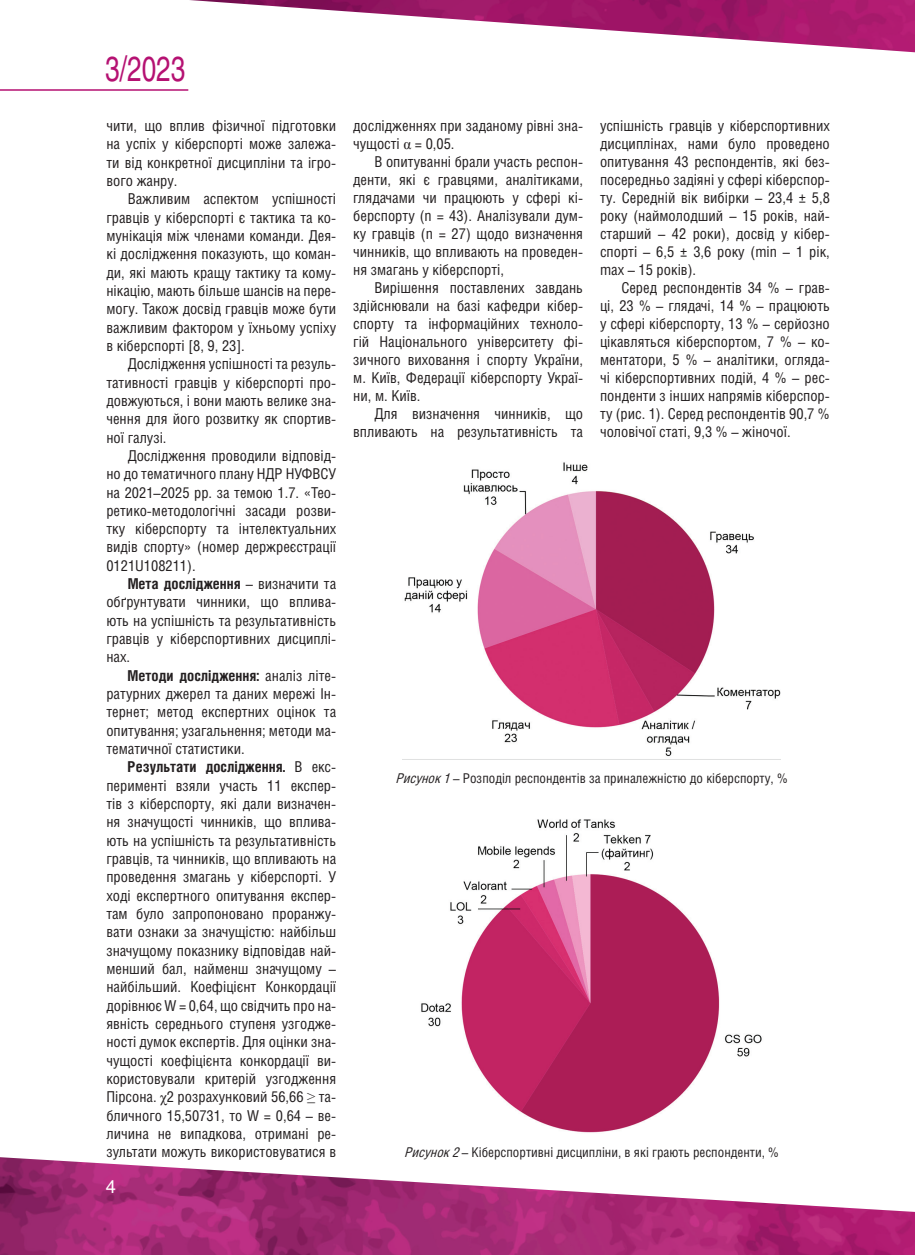
<style>
.page{position:relative;width:915px;height:1255px;background:#fff}
.page>*{position:absolute;margin:0;border:0;box-sizing:border-box;transform-origin:0 0}
.t1{font:34.5px "Helios C";color:#b51172;scale:.75 1}
.t2{font:18px "Helios C";color:#fff}
.t3{font:15px/18.3px "Helios Cond C";color:#231f20;text-align:justify}
.t4{font:13.5px "Helios Cond C";color:#231f20}
.s1{font-weight:700}
.s2{font-family:"Times New Roman"}
.s3{font-style:italic}
</style>
<div class="page">
<img style="left:0;top:1157px;width:914px;height:97px">
<hr style="left:0;top:89px;width:188px;height:2px;background:#b51172">
<img style="left:190px;top:0;width:724px;height:52px">
<img style="left:404px;top:462px;width:376px;height:295px">
<img style="left:421px;top:819px;width:341px;height:313px">
<h1 class="t1" style="left:105px;top:48px;width:108px">3/2023</h1>
<p class="t3" style="left:106px;top:116px;width:231px">чити, що вплив фізичної підготовки на успіх у кіберспорті може залежа&shy;ти від конкретної дисципліни та ігро&shy;вого жанру.</p>
<p class="t3" style="left:106px;top:189px;width:231px;text-indent:21px">Важливим аспектом успішності гравців у кіберспорті є тактика та ко&shy;мунікація між членами команди. Дея&shy;кі дослідження показують, що коман&shy;ди, які мають кращу тактику та кому&shy;нікацію, мають більше шансів на пере&shy;могу. Також досвід гравців може бути важливим фактором у їхньому успіху в кіберспорті [8, 9, 23].</p>
<p class="t3" style="left:106px;top:354px;width:231px;text-indent:21px">Дослідження успішності та резуль&shy;тативності гравців у кіберспорті про&shy;довжуються, і вони мають велике зна&shy;чення для його розвитку як спортив&shy;ної галузі.</p>
<p class="t3" style="left:106px;top:446px;width:231px;text-indent:21px">Дослідження проводили відповід&shy;но до тематичного плану НДР НУФВСУ на 2021–2025 рр. за темою 1.7. «Тео&shy;ретико-методологічні засади розви&shy;тку кіберспорту та інтелектуальних видів спорту» (номер держреєстрації 0121U108211).</p>
<p class="t3" style="left:106px;top:574px;width:231px;text-indent:21px"><span class="s1">Мета дослідження</span> – визначити та обґрунтувати чинники, що вплива&shy;ють на успішність та результативність гравців у кіберспортивних дисциплі&shy;нах.</p>
<p class="t3" style="left:106px;top:666px;width:231px;text-indent:21px"><span class="s1">Методи дослідження:</span> аналіз літе&shy;ратурних джерел та даних мережі Ін&shy;тернет; метод експертних оцінок та опитування; узагальнення; методи ма&shy;тематичної статистики.</p>
<p class="t3" style="left:106px;top:757px;width:231px;text-indent:21px"><span class="s1">Результати дослідження.</span> В екс&shy;перименті взяли участь 11 експер&shy;тів з кіберспорту, які дали визначен&shy;ня значущості чинників, що вплива&shy;ють на успішність та результативність гравців, та чинників, що впливають на проведення змагань у кіберспорті. У ході експертного опитування експер&shy;там було запропоновано проранжу&shy;вати ознаки за значущістю: найбільш значущому показнику відповідав най&shy;менший бал, найменш значущому – найбільший. Коефіцієнт Конкордації дорівнює W = 0,64, що свідчить про на&shy;явність середнього ступеня узгодже&shy;ності думок експертів. Для оцінки зна&shy;чущості коефіцієнта конкордації ви&shy;користовували критерій узгодження Пірсона. <span class="s2">χ</span>2 розрахунковий 56,66 <span class="s2">≥</span> та&shy;бличного 15,50731, то W = 0,64 – ве&shy;личина не випадкова, отримані ре&shy;зультати можуть використовуватися в</p>
<p class="t2" style="left:106px;top:1175px;width:12px">4</p>
<p class="t3" style="left:353px;top:116px;width:231px">дослідженнях при заданому рівні зна&shy;чущості <span class="s2">α</span> = 0,05.</p>
<p class="t3" style="left:353px;top:152px;width:231px;text-indent:21px">В опитуванні брали участь респон&shy;денти, які є гравцями, аналітиками, глядачами чи працюють у сфері кі&shy;берспорту (n = 43). Аналізували дум&shy;ку гравців (n = 27) щодо визначення чинників, що впливають на проведен&shy;ня змагань у кіберспорті,</p>
<p class="t3" style="left:353px;top:278px;width:231px;text-indent:21px">Вирішення поставлених завдань здійснювали на базі кафедри кібер&shy;спорту та інформаційних техноло&shy;гій Національного університету фі&shy;зичного виховання і спорту України, м. Київ, Федерації кіберспорту Украї&shy;ни, м. Київ.</p>
<p class="t3" style="left:353px;top:404px;width:231px;text-align:right">Для визначення чинників, що впливають на результативність та</p>
<p class="t3" style="left:600px;top:116px;width:231px">успішність гравців у кіберспортивних дисциплінах, нами було проведено опитування 43 респондентів, які без&shy;посередньо задіяні у сфері кіберспор&shy;ту. Середній вік вибірки – 23,4 ± 5,8 року (наймолодший – 15 років, най&shy;старший – 42 роки), досвід у кібер&shy;спорті – 6,5 ± 3,6 року (min – 1 рік, max – 15 років).</p>
<p class="t3" style="left:599px;top:278px;width:231px;text-indent:21px">Серед респондентів 34 % – грав&shy;ці, 23 % – глядачі, 14 % – працюють у сфері кіберспорту, 13 % – серйозно цікавляться кіберспортом, 7 % – ко&shy;ментатори, 5 % – аналітики, огляда&shy;чі кіберспортивних подій, 4 % – рес&shy;понденти з інших напрямів кіберспор&shy;ту (рис. 1). Серед респондентів 90,7 % чоловічої статі, 9,3 % – жіночої.</p>
<p class="t4" style="left:395px;top:770px;width:394px"><span class="s3">Рисунок1</span>– Розподіл респондентів за приналежністю до кіберспорту, %</p>
<p class="t4" style="left:404px;top:1143px;width:376px"><span class="s3">Рисунок2</span>– Кіберспортивні дисципліни, в які грають респонденти, %</p>
</div>
